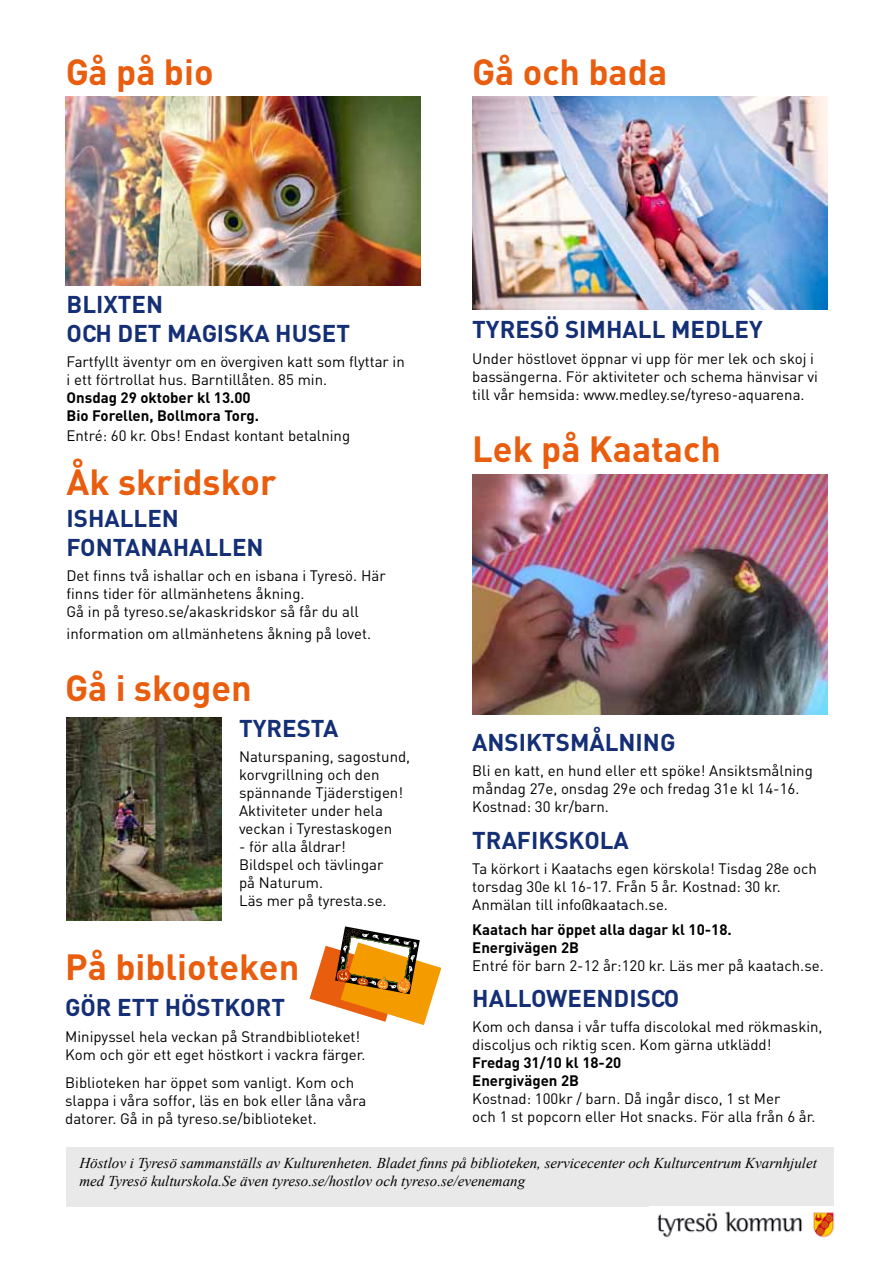
<style>
.page{position:relative;width:893px;height:1263px;background:#fff}
.page>*{position:absolute;margin:0;border:0;box-sizing:border-box;transform-origin:0 0}
.t1{font:700 36px "DIN";color:#e95d0f}
.t2{font:700 24px/28.8px "DIN";color:#142f75}
.t3{font:15px/18px "DIN";color:#000}
.t4{font:italic 15px/18px "Times New Roman";color:#000}
.t5{font:700 15px/18px "DIN";color:#000}
</style>
<div class="page">
<div style="left:66px;top:1147px;width:767px;height:60px;background:#e9e9ea"></div>
<img style="left:657px;top:1211px;width:178px;height:27px">
<svg style="left:310px;top:926px;width:131px;height:99px"></svg>
<img style="left:66px;top:97px;width:354px;height:189px">
<img style="left:472px;top:97px;width:355px;height:212px">
<img style="left:472px;top:474px;width:355px;height:241px">
<img style="left:67px;top:717px;width:155px;height:203px">
<h1 class="t1" style="left:66px;top:48px;width:149px">Gå på bio</h1>
<h1 class="t1" style="left:472px;top:48px;width:196px">Gå och bada</h1>
<h2 class="t2" style="left:67px;top:289px;width:285px">BLIXTEN<br>OCH DET MAGISKA HUSET</h2>
<p class="t3" style="left:67px;top:352px;width:340px">Fartfyllt äventyr om en övergiven katt som flyttar in i ett förtrollat hus. Barntillåten. 85 min.</p>
<p class="t5" style="left:67px;top:388px;width:194px">Onsdag 29 oktober kl 13.00<br>Bio Forellen, Bollmora Torg.</p>
<p class="t3" style="left:67px;top:426px;width:285px">Entré: 60 kr. Obs! Endast kontant betalning</p>
<h1 class="t1" style="left:67px;top:458px;width:211px">Åk skridskor</h1>
<h2 class="t2" style="left:67px;top:503px;width:199px">ISHALLEN<br>FONTANAHALLEN</h2>
<p class="t3" style="left:67px;top:566px;width:321px">Det finns två ishallar och en isbana i Tyresö. Här finns tider för allmänhetens åkning.<br>Gå in på tyreso.se/akaskridskor så får du all</p>
<p class="t3" style="left:67px;top:623px;width:306px">information om allmänhetens åkning på lovet.</p>
<h1 class="t1" style="left:65px;top:663px;width:188px">Gå i skogen</h1>
<h2 class="t2" style="left:239px;top:713px;width:101px">TYRESTA</h2>
<p class="t3" style="left:239px;top:747px;width:173px">Naturspaning, sagostund, korvgrillning och den spännande Tjäderstigen!<br>Aktiviteter under hela veckan i Tyrestaskogen</p>
<p class="t3" style="left:239px;top:837px;width:149px">- för alla åldrar!<br>Bildspel och tävlingar på Naturum.<br>Läs mer på tyresta.se.</p>
<h1 class="t1" style="left:65px;top:943px;width:236px">På biblioteken</h1>
<h2 class="t2" style="left:65px;top:992px;width:221px">GÖR ETT HÖSTKORT</h2>
<p class="t3" style="left:65px;top:1026px;width:302px">Minipyssel hela veckan på Strandbiblioteket!<br>Kom och gör ett eget höstkort i vackra färger.</p>
<p class="t3" style="left:65px;top:1073px;width:303px">Biblioteken har öppet som vanligt. Kom och slappa i våra soffor, läs en bok eller låna våra datorer. Gå in på tyreso.se/biblioteket.</p>
<h2 class="t2" style="left:472px;top:314px;width:292px">TYRESÖ SIMHALL MEDLEY</h2>
<p class="t3" style="left:472px;top:349px;width:347px">Under höstlovet öppnar vi upp för mer lek och skoj i bassängerna. För aktiviteter och schema hänvisar vi till vår hemsida: www.medley.se/tyreso-aquarena.</p>
<h1 class="t1" style="left:472px;top:424px;width:250px">Lek på Kaatach</h1>
<h2 class="t2" style="left:472px;top:727px;width:205px">ANSIKTSMÅLNING</h2>
<p class="t3" style="left:472px;top:761px;width:342px">Bli en katt, en hund eller ett spöke! Ansiktsmålning måndag 27e, onsdag 29e och fredag 31e kl 14-16.<br>Kostnad: 30 kr/barn.</p>
<h2 class="t2" style="left:472px;top:824px;width:158px">TRAFIKSKOLA</h2>
<p class="t3" style="left:472px;top:859px;width:346px">Ta körkort i Kaatachs egen körskola! Tisdag 28e och torsdag 30e kl 16-17. Från 5 år. Kostnad: 30 kr.<br>Anmälan till info@kaatach.se.</p>
<p class="t5" style="left:472px;top:920px;width:261px">Kaatach har öppet alla dagar kl 10-18.<br>Energivägen 2B</p>
<p class="t3" style="left:472px;top:956px;width:353px">Entré för barn 2-12 år:120 kr. Läs mer på kaatach.se.</p>
<h2 class="t2" style="left:472px;top:983px;width:208px">HALLOWEENDISCO</h2>
<p class="t3" style="left:472px;top:1017px;width:352px">Kom och dansa i vår tuffa discolokal med rökmaskin, discoljus och riktig scen. Kom gärna utklädd!</p>
<p class="t5" style="left:472px;top:1053px;width:151px">Fredag 31/10 kl 18-20<br>Energivägen 2B</p>
<p class="t3" style="left:472px;top:1089px;width:345px">Kostnad: 100kr / barn. Då ingår disco, 1 st Mer<br>och 1 st popcorn eller Hot snacks. För alla från 6 år.</p>
<p class="t4" style="left:79px;top:1153px;width:739px">Höstlov i Tyresö sammanställs av Kulturenheten. Bladet finns på biblioteken, servicecenter och Kulturcentrum Kvarnhjulet med Tyresö kulturskola.Se även tyreso.se/hostlov och tyreso.se/evenemang</p>
</div>
